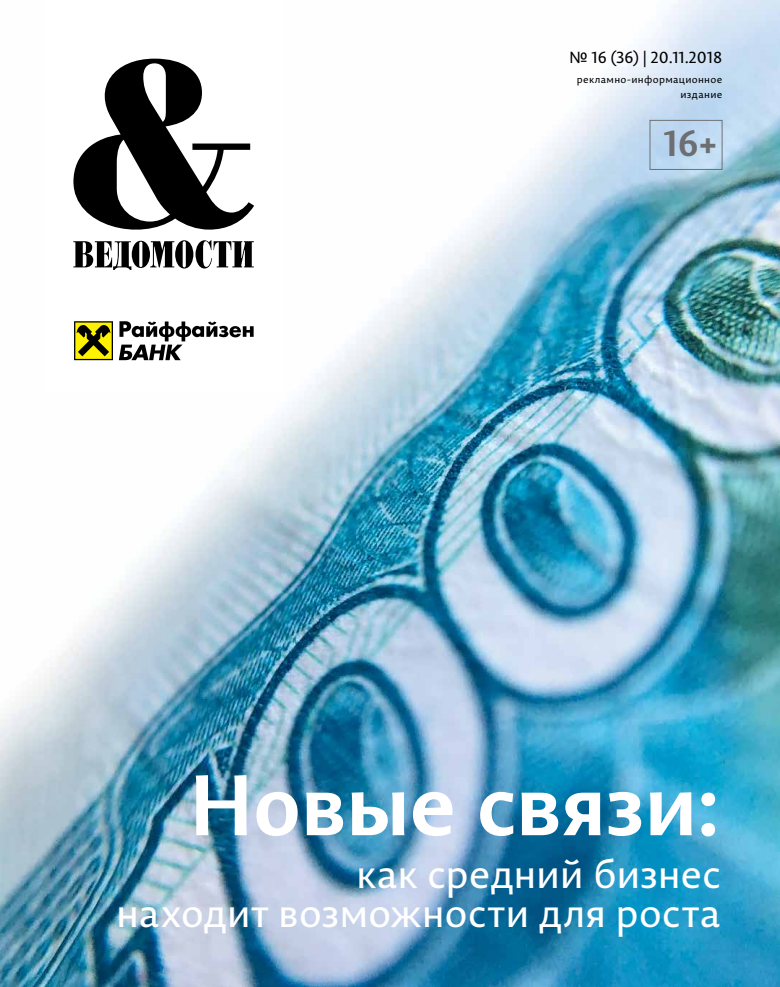
<style>
.page{position:relative;width:780px;height:987px;background:#fff}
.page>*{position:absolute;margin:0;border:0;box-sizing:border-box;transform-origin:0 0}
.t1{font:700 85px "Permian Sans Typeface";letter-spacing:-.015em;color:#fff}
.t2{font:39px/39px "Permian Sans Typeface";letter-spacing:-.005em;color:#fff;text-align:right}
.t3{font:700 36px "Permian Sans Typeface";color:#6d6e71}
.t4{font:16px "Permian Sans Typeface";color:#000}
.t5{font:10px/15px "Permian Sans Typeface";letter-spacing:.03em;color:#000;text-align:right}
</style>
<div class="page">
<img style="left:0;top:0;width:780px;height:986px">
<div style="left:45px;top:0;width:238px;height:390px;background:#fff"></div>
<div style="left:649px;top:120px;width:73px;height:50px;border:1px solid #6d6e71"></div>
<svg style="left:73px;top:59px;width:181px;height:210px"></svg>
<svg style="left:119px;top:321px;width:134px;height:39px"></svg>
<svg style="left:74px;top:321px;width:39px;height:39px;background:#8a8302"></svg>
<p class="t4" style="left:569px;top:45px;width:155px">№ 16 (36) | 20.11.2018</p>
<p class="t5" style="left:576px;top:71px;width:147px">рекламно-информационное издание</p>
<p class="t3" style="left:663px;top:112px;width:55px">16+</p>
<h1 class="t1" style="left:188px;top:732px;width:534px">Новые связи:</h1>
<p class="t2" style="left:116px;top:853px;width:606px">как средний бизнес<br>находит возможности для роста</p>
</div>
